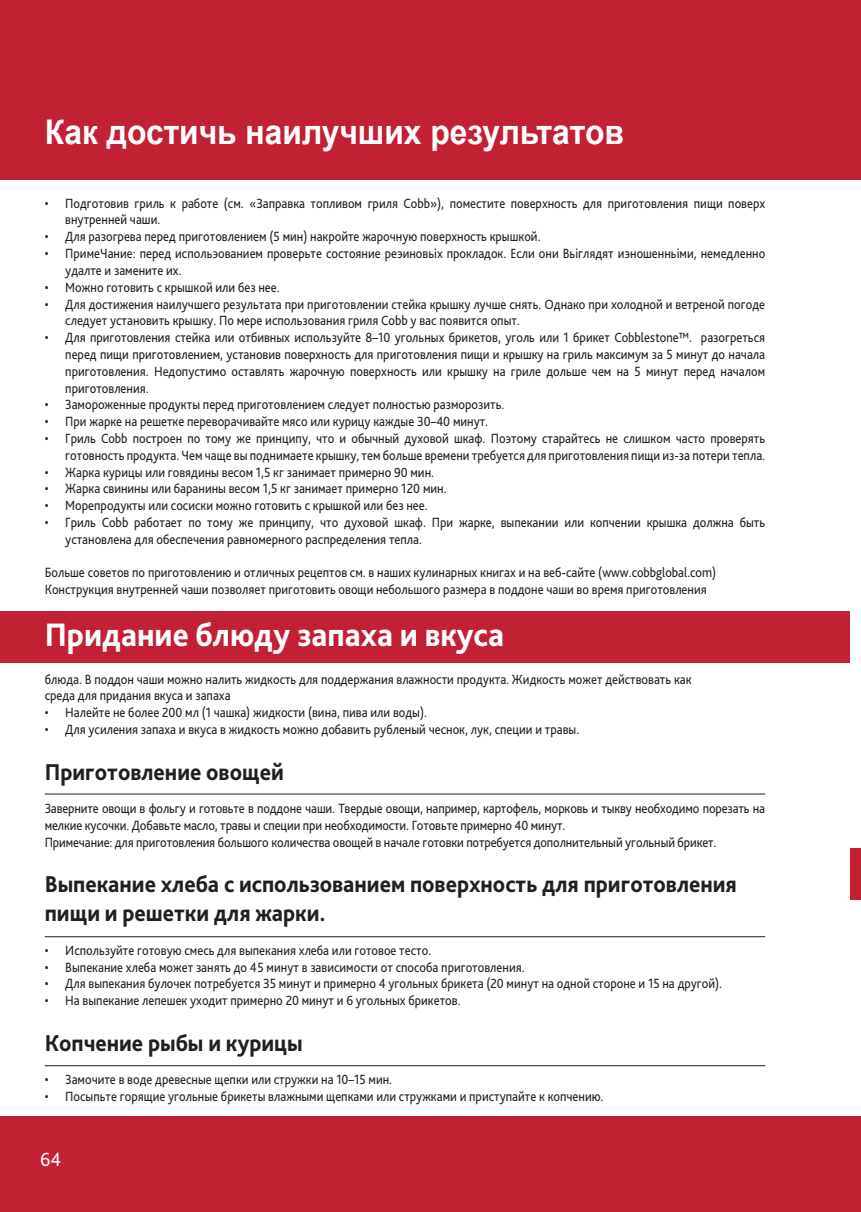
<style>
.page{position:relative;width:861px;height:1212px;background:#fff}
.page>*{position:absolute;margin:0;border:0;box-sizing:border-box;transform-origin:0 0}
.t1{font:700 34px "Arial";color:#fff;scale:.93 1}
.t2{font:800 34px "Bliss Pro";color:#fff;scale:.93 1}
.t3{font:800 24px "Bliss Pro";color:#231f20;scale:.93 1}
.t4{font:20px "Bliss Pro";color:#fff;scale:.95 1}
.t5{font:14px/16.8px "Bliss Pro";color:#231f20;scale:.89 1}
</style>
<div class="page">
<div style="left:0;top:1116px;width:860px;height:96px;background:#c22033"></div>
<div style="left:0;top:0;width:860px;height:179px;background:#c22033"></div>
<div style="left:0;top:612px;width:850px;height:51px;background:#c22033"></div>
<div style="left:850px;top:849px;width:10px;height:51px;background:#c22033"></div>
<hr style="left:45px;top:794px;width:720px;height:1px;background:#231f20">
<hr style="left:45px;top:936px;width:720px;height:1px;background:#231f20">
<hr style="left:45px;top:1065px;width:720px;height:1px;background:#231f20">
<p class="t1" style="left:45px;top:109px;width:624px">Как достичь наилучших результатов</p>
<p class="t5" style="left:65px;top:194px;width:787px;text-indent:-21px">• Подготовив гриль к работе (см. «Заправка топливом гриля Cobb»), поместите поверхность для приготовления пищи поверх внутренней чаши.</p>
<p class="t5" style="left:45px;top:228px;width:558px">• Для разогрева перед приготовлением (5 мин) накройте жарочную поверхность крышкой.</p>
<p class="t5" style="left:65px;top:245px;width:787px;text-indent:-21px">• ПримеЧание: перед испольэованием проверьте состояние реэиновьіх прокладок. Если они Вьіглядят иэношенньіми, немедленно удалте и замените их.</p>
<p class="t5" style="left:45px;top:278px;width:265px">• Можно готовить с крышкой или без нее.</p>
<p class="t5" style="left:65px;top:295px;width:787px;text-indent:-21px">• Для достижения наилучшего результата при приготовлении стейка крышку лучше снять. Однако при холодной и ветреной погоде следует установить крышку. По мере использования гриля Cobb у вас появится опыт.</p>
<p class="t5" style="left:65px;top:329px;width:787px;text-align:justify;text-indent:-21px">• Для приготовления стейка или отбивных используйте 8–10 угольных брикетов, уголь или 1 брикет Cobblestone™. разогреться перед пищи приготовлением, установив поверхность для приготовления пищи и крышку на гриль максимум за 5 минут до начала приготовления. Недопустимо оставлять жарочную поверхность или крышку на гриле дольше чем на 5 минут перед началом приготовления.</p>
<p class="t5" style="left:45px;top:396px;width:518px">• Замороженные продукты перед приготовлением следует полностью разморозить.</p>
<p class="t5" style="left:45px;top:413px;width:500px">• При жарке на решетке переворачивайте мясо или курицу каждые 30–40 минут.</p>
<p class="t5" style="left:45px;top:429px;width:811px;text-align:right">• Гриль Cobb построен по тому же принципу, что и обычный духовой шкаф. Поэтому старайтесь не слишком часто проверять готовность продукта. Чем чаще вы поднимаете крышку, тем больше времени требуется для приготовления пищи из-за потери тепла.</p>
<p class="t5" style="left:45px;top:463px;width:439px">• Жарка курицы или говядины весом 1,5 кг занимает примерно 90 мин.</p>
<p class="t5" style="left:45px;top:480px;width:453px">• Жарка свинины или баранины весом 1,5 кг занимает примерно 120 мин.</p>
<p class="t5" style="left:45px;top:497px;width:432px">• Морепродукты или сосиски можно готовить с крышкой или без нее.</p>
<p class="t5" style="left:65px;top:513px;width:787px;text-indent:-21px">• Гриль Cobb работает по тому же принципу, что духовой шкаф. При жарке, выпекании или копчении крышка должна быть установлена для обеспечения равномерного распределения тепла.</p>
<p class="t5" style="left:45px;top:564px;width:756px">Больше советов по приготовлению и отличных рецептов см. в наших кулинарных книгах и на веб-сайте (www.cobbglobal.com)</p>
<p class="t5" style="left:45px;top:581px;width:745px">Конструкция внутренней чаши позволяет приготовить овощи небольшого размера в поддоне чаши во время приготовления</p>
<p class="t2" style="left:45px;top:613px;width:495px">Придание блюду запаха и вкуса</p>
<p class="t5" style="left:45px;top:670px;width:728px">блюда. В поддон чаши можно налить жидкость для поддержания влажности продукта. Жидкость может действовать как</p>
<p class="t5" style="left:45px;top:687px;width:210px">среда для придания вкуса и запаха</p>
<p class="t5" style="left:45px;top:704px;width:431px">• Налейте не более 200 мл (1 чашка) жидкости (вина, пива или воды).</p>
<p class="t5" style="left:45px;top:721px;width:602px">• Для усиления запаха и вкуса в жидкость можно добавить рубленый чеснок, лук, специи и травы.</p>
<p class="t3" style="left:45px;top:757px;width:258px">Приготовление овощей</p>
<p class="t5" style="left:45px;top:800px;width:810px">Заверните овощи в фольгу и готовьте в поддоне чаши. Твердые овощи, например, картофель, морковь и тыкву необходимо порезать на мелкие кусочки. Добавьте масло, травы и специи при необходимости. Готовьте примерно 40 минут.</p>
<p class="t5" style="left:45px;top:833px;width:756px">Примечание: для приготовления большого количества овощей в начале готовки потребуется дополнительный угольный брикет.</p>
<p class="t3" style="left:45px;top:870px;width:745px">Выпекание хлеба с использованием поверхность для приготовления</p>
<p class="t3" style="left:45px;top:898px;width:303px">пищи и решетки для жарки.</p>
<p class="t5" style="left:45px;top:941px;width:436px">• Используйте готовую смесь для выпекания хлеба или готовое тесто.</p>
<p class="t5" style="left:45px;top:958px;width:540px">• Выпекание хлеба может занять до 45 минут в зависимости от способа приготовления.</p>
<p class="t5" style="left:45px;top:975px;width:762px">• Для выпекания булочек потребуется 35 минут и примерно 4 угольных брикета (20 минут на одной стороне и 15 на другой).</p>
<p class="t5" style="left:45px;top:992px;width:468px">• На выпекание лепешек уходит примерно 20 минут и 6 угольных брикетов.</p>
<p class="t3" style="left:45px;top:1028px;width:279px">Копчение рыбы и курицы</p>
<p class="t5" style="left:45px;top:1071px;width:392px">• Замочите в воде древесные щепки или стружки на 10–15 мин.</p>
<p class="t5" style="left:45px;top:1088px;width:629px">• Посыпьте горящие угольные брикеты влажными щепками или стружками и приступайте к копчению.</p>
<p class="t4" style="left:40px;top:1147px;width:24px">64</p>
</div>
